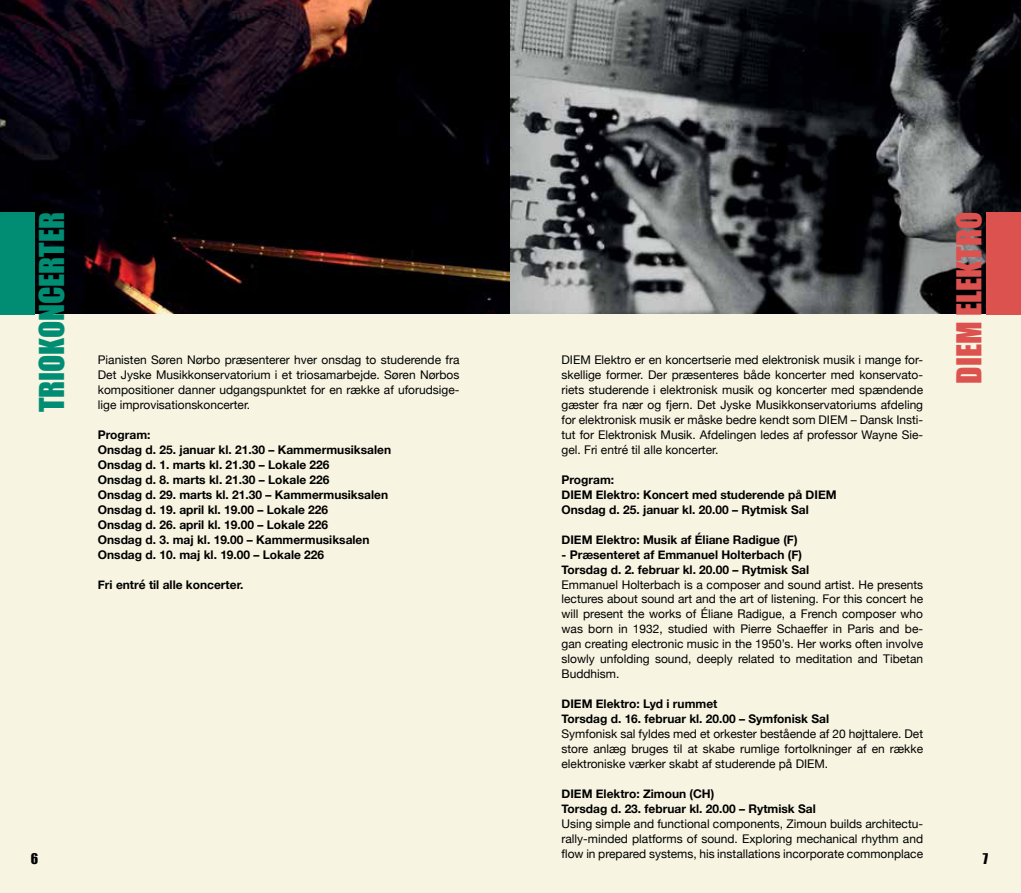
<style>
.page{position:relative;width:1021px;height:893px;background:#fff}
.page>*{position:absolute;margin:0;border:0;box-sizing:border-box;transform-origin:0 0}
.t1{font:31.5px "Impact";color:#008d73}
.t2{font:31.5px "Impact";color:#dc524f}
.t3{font:13.65px "Impact";color:#000}
.t4{font:12px/15px "Helvetica Neue";color:#000;text-align:justify}
.t5{font:700 12px/15px "Helvetica Neue";color:#000}
</style>
<div class="page">
<img style="left:0;top:0;width:511px;height:315px">
<svg style="left:511px;top:0;width:509px;height:315px;background:#45474a"></svg>
<div style="left:510px;top:315px;width:510px;height:578px;background:#f7f4e1"></div>
<div style="left:986px;top:213px;width:34px;height:102px;background:#dc524f"></div>
<div style="left:0;top:315px;width:510px;height:578px;background:#f7f4e1"></div>
<div style="left:0;top:213px;width:34px;height:102px;background:#008d73"></div>
<h1 class="t1" style="left:27px;top:412px;width:202px;rotate:-90deg">TRIOKONCERTER</h1>
<p class="t4" style="left:98px;top:353px;width:363px">Pianisten Søren Nørbo præsenterer hver onsdag to studerende fra Det Jyske Musikkonservatorium i et triosamarbejde. Søren Nørbos kompositioner danner udgangspunktet for en række af uforudsige&shy;lige improvisationskoncerter.</p>
<p class="t5" style="left:98px;top:428px;width:295px">Program:<br>Onsdag d. 25. januar kl. 21.30 – Kammermusiksalen Onsdag d. 1. marts kl. 21.30 – Lokale 226<br>Onsdag d. 8. marts kl. 21.30 – Lokale 226<br>Onsdag d. 29. marts kl. 21.30 – Kammermusiksalen Onsdag d. 19. april kl. 19.00 – Lokale 226<br>Onsdag d. 26. april kl. 19.00 – Lokale 226<br>Onsdag d. 3. maj kl. 19.00 – Kammermusiksalen Onsdag d. 10. maj kl. 19.00 – Lokale 226</p>
<p class="t5" style="left:98px;top:577px;width:147px">Fri entré til alle koncerter.</p>
<p class="t3" style="left:31px;top:848px;width:9px">6</p>
<p class="t4" style="left:561px;top:353px;width:363px">DIEM Elektro er en koncertserie med elektronisk musik i mange for&shy;skellige former. Der præsenteres både koncerter med konservato&shy;riets studerende i elektronisk musik og koncerter med spændende gæster fra nær og fjern. Det Jyske Musikkonservatoriums afdeling for elektronisk musik er måske bedre kendt som DIEM – Dansk Insti&shy;tut for Elektronisk Musik. Afdelingen ledes af professor Wayne Sie&shy;gel. Fri entré til alle koncerter.</p>
<p class="t5" style="left:561px;top:472px;width:276px">Program:<br>DIEM Elektro: Koncert med studerende på DIEM<br>Onsdag d. 25. januar kl. 20.00 – Rytmisk Sal</p>
<p class="t5" style="left:561px;top:532px;width:237px">DIEM Elektro: Musik af Éliane Radigue (F)</p>
<p class="t5" style="left:561px;top:547px;width:249px">- Præsenteret af Emmanuel Holterbach (F)<br>Torsdag d. 2. februar kl. 20.00 – Rytmisk Sal</p>
<p class="t4" style="left:561px;top:577px;width:363px">Emmanuel Holterbach is a composer and sound artist. He presents lectures about sound art and the art of listening. For this concert he will present the works of Éliane Radigue, a French composer who was born in 1932, studied with Pierre Schaeffer in Paris and be&shy;gan creating electronic music in the 1950’s. Her works often involve slowly unfolding sound, deeply related to meditation and Tibetan Buddhism.</p>
<p class="t5" style="left:561px;top:697px;width:269px">DIEM Elektro: Lyd i rummet<br>Torsdag d. 16. februar kl. 20.00 – Symfonisk Sal</p>
<p class="t4" style="left:561px;top:727px;width:363px">Symfonisk sal fyldes med et orkester bestående af 20 højttalere. Det store anlæg bruges til at skabe rumlige fortolkninger af en række elektroniske værker skabt af studerende på DIEM.</p>
<p class="t5" style="left:561px;top:786px;width:256px">DIEM Elektro: Zimoun (CH)<br>Torsdag d. 23. februar kl. 20.00 – Rytmisk Sal</p>
<p class="t4" style="left:561px;top:816px;width:363px">Using simple and functional components, Zimoun builds architectu&shy;rally-minded platforms of sound. Exploring mechanical rhythm and flow in prepared systems, his installations incorporate commonplace</p>
<h1 class="t2" style="left:944px;top:383px;width:173px;rotate:-90deg">DIEM ELEKTRO</h1>
<p class="t3" style="left:982px;top:848px;width:7px">7</p>
</div>
